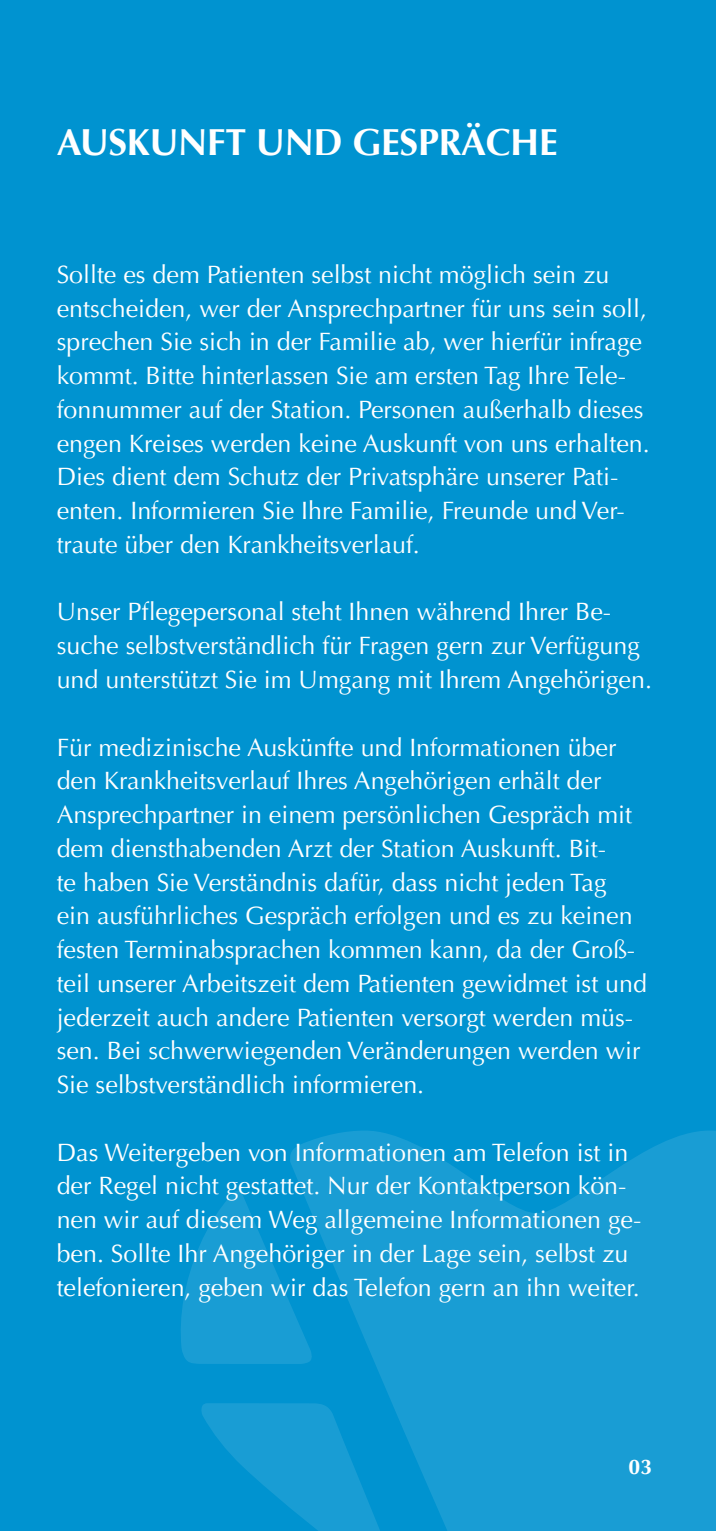
<style>
.page{position:relative;width:716px;height:1531px;background:#0093d0}
.page>*{position:absolute;margin:0;border:0;box-sizing:border-box;transform-origin:0 0}
.t1{font:700 37.5px "Optima LT";letter-spacing:-.01em;color:#fff}
.t2{font:25px/33.8px "Optima LT";color:#fff}
.t3{font:700 21.25px "Optima LT";color:#fff}
</style>
<div class="page">
<svg style="left:181px;top:1131px;width:535px;height:400px;fill:#199dd4"></svg>
<h1 class="t1" style="left:57px;top:121px;width:502px">AUSKUNFT UND GESPRÄCHE</h1>
<p class="t2" style="left:57px;top:258px;width:594px">Sollte es dem Patienten selbst nicht möglich sein zu entscheiden, wer der Ansprechpartner für uns sein soll, sprechen Sie sich in der Familie ab, wer hierfür infrage kommt. Bitte hinterlassen Sie am ersten Tag Ihre Tele&shy;fonnummer auf der Station. Personen außerhalb dieses engen Kreises werden keine Auskunft von uns erhalten.<br>Dies dient dem Schutz der Privatsphäre unserer Pati&shy;enten. Informieren Sie Ihre Familie, Freunde und Ver&shy;traute über den Krankheitsverlauf.</p>
<p class="t2" style="left:57px;top:595px;width:597px">Unser Pflegepersonal steht Ihnen während Ihrer Be&shy;suche selbstverständlich für Fragen gern zur Verfügung und unterstützt Sie im Umgang mit Ihrem Angehörigen.</p>
<p class="t2" style="left:57px;top:730px;width:592px">Für medizinische Auskünfte und Informationen über den Krankheitsverlauf Ihres Angehörigen erhält der Ansprechpartner in einem persönlichen Gespräch mit dem diensthabenden Arzt der Station Auskunft. Bit-<br>te haben Sie Verständnis dafür, dass nicht jeden Tag<br>ein ausführliches Gespräch erfolgen und es zu keinen festen Terminabsprachen kommen kann, da der Groß&shy;teil unserer Arbeitszeit dem Patienten gewidmet ist und jederzeit auch andere Patienten versorgt werden müs&shy;sen. Bei schwerwiegenden Veränderungen werden wir Sie selbstverständlich informieren.</p>
<p class="t2" style="left:57px;top:1135px;width:586px">Das Weitergeben von Informationen am Telefon ist in der Regel nicht gestattet. Nur der Kontaktperson kön&shy;nen wir auf diesem Weg allgemeine Informationen ge&shy;ben. Sollte Ihr Angehöriger in der Lage sein, selbst zu telefonieren, geben wir das Telefon gern an ihn weiter.</p>
<p class="t3" style="left:628px;top:1454px;width:25px">03</p>
</div>
